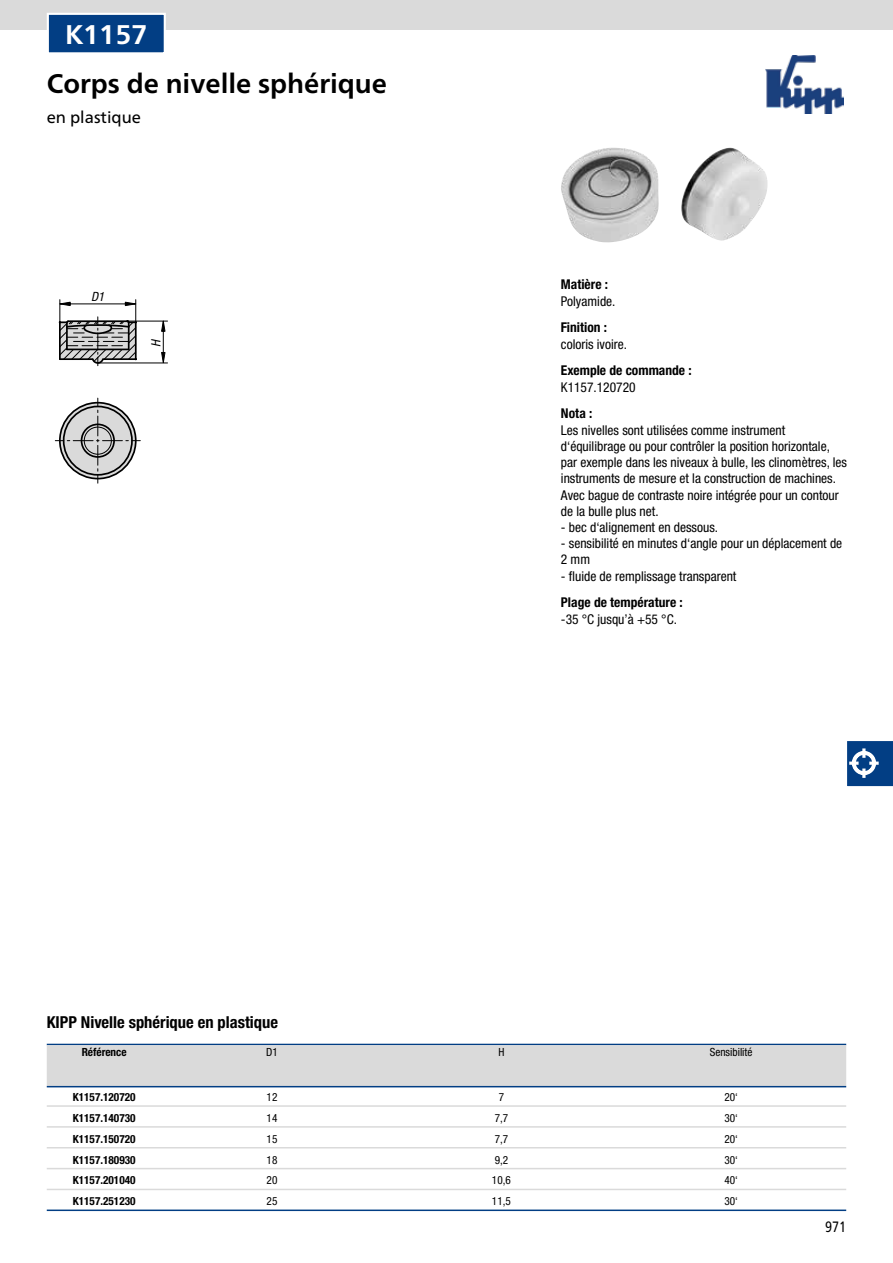
<style>
.page{position:relative;width:893px;height:1263px;background:#fff}
.page>*{position:absolute;margin:0;border:0;box-sizing:border-box;transform-origin:0 0}
.t1{font:700 27px "Frutiger Neue LTW1 G";color:#000}
.t2{font:700 27px "Frutiger Neue LTW1 G";color:#fff}
.t3{font:700 condensed 16.5px "Helvetica Neue LTW1 G";color:#000}
.t4{font:16.5px "Frutiger Neue LTW1 G";color:#000}
.t5{font:15px "Frutiger Neue LTW1 G";color:#000;scale:.81 1}
.t6{font:condensed 13.5px/16.2px "Helvetica Neue LTW1 G";color:#000}
.t7{font:700 condensed 13.5px "Helvetica Neue LTW1 G";color:#000}
.t8{font:italic condensed 12.75px "Helvetica Neue LTW1 G";color:#000}
.t9{font:700 condensed 11.25px "Helvetica Neue LTW1 G";color:#000}
.t10{font:condensed 11.25px "Helvetica Neue LTW1 G";color:#000}
</style>
<div class="page">
<img style="left:765px;top:55px;width:79px;height:58px">
<div style="left:0;top:0;width:893px;height:30px;background:#dadada"></div>
<svg style="left:847px;top:741px;width:46px;height:46px;background:#2e5f99"></svg>
<img style="left:561px;top:148px;width:207px;height:95px">
<svg style="left:161px;top:320px;width:5px;height:12px"></svg>
<svg style="left:161px;top:352px;width:5px;height:12px"></svg>
<svg style="left:55px;top:398px;width:85px;height:85px"></svg>
<div style="left:84px;top:427px;width:28px;height:28px;border:1px solid #000;border-radius:50%"></div>
<div style="left:81px;top:423px;width:34px;height:35px;border:2px solid #000;border-radius:50%"></div>
<div style="left:63px;top:406px;width:70px;height:70px;border:2px solid #000;border-radius:50%"></div>
<div style="left:59px;top:402px;width:78px;height:77px;border:2px solid #000;border-radius:50%"></div>
<hr style="left:127px;top:321px;width:41px;height:1px;background:#000">
<hr style="left:98px;top:362px;width:70px;height:1px;background:#000">
<hr style="left:163px;top:321px;width:1px;height:38px;background:#000">
<svg style="left:58px;top:300px;width:83px;height:66px"></svg>
<div style="left:48px;top:14px;width:117px;height:39px;background:#023e84"></div>
<div style="left:47px;top:13px;width:119px;height:41px;border:2px solid #fff"></div>
<hr style="left:47px;top:1044px;width:799px;height:1px;background:#023e84">
<div style="left:47px;top:1045px;width:799px;height:41px;background:#dadada"></div>
<hr style="left:47px;top:1086px;width:799px;height:1px;background:#023e84">
<hr style="left:47px;top:1105px;width:799px;height:2px;background:#dadada">
<hr style="left:47px;top:1126px;width:799px;height:2px;background:#dadada">
<hr style="left:47px;top:1147px;width:799px;height:1px;background:#dadada">
<hr style="left:47px;top:1168px;width:799px;height:1px;background:#dadada">
<hr style="left:47px;top:1189px;width:799px;height:1px;background:#dadada">
<hr style="left:47px;top:1209px;width:799px;height:2px;background:#023e84">
<h1 class="t2" style="left:65px;top:18px;width:84px">K1157</h1>
<h1 class="t1" style="left:47px;top:67px;width:342px">Corps de nivelle sphérique</h1>
<p class="t4" style="left:47px;top:105px;width:96px">en plastique</p>
<p class="t8" style="left:91px;top:289px;width:15px">D1</p>
<p class="t8" style="left:149px;top:347px;width:9px;rotate:-90deg">H</p>
<p class="t7" style="left:561px;top:276px;width:49px">Matière :</p>
<p class="t6" style="left:561px;top:293px;width:56px">Polyamide.</p>
<p class="t7" style="left:561px;top:320px;width:48px">Finition :</p>
<p class="t6" style="left:561px;top:336px;width:68px">coloris ivoire.</p>
<p class="t7" style="left:561px;top:363px;width:132px">Exemple de commande :</p>
<p class="t6" style="left:561px;top:379px;width:76px">K1157.120720</p>
<p class="t7" style="left:561px;top:406px;width:33px">Nota :</p>
<p class="t6" style="left:561px;top:422px;width:287px">Les nivelles sont utilisées comme instrument d‘équilibrage ou pour contrôler la position horizontale, par exemple dans les niveaux à bulle, les clinomètres, les instruments de mesure et la construction de machines.<br>Avec bague de contraste noire intégrée pour un contour de la bulle plus net.</p>
<p class="t6" style="left:561px;top:519px;width:159px">- bec d‘alignement en dessous.</p>
<p class="t6" style="left:561px;top:535px;width:283px">- sensibilité en minutes d‘angle pour un déplacement de<br>2 mm</p>
<p class="t6" style="left:561px;top:568px;width:177px">- fluide de remplissage transparent</p>
<p class="t7" style="left:561px;top:594px;width:123px">Plage de température :</p>
<p class="t6" style="left:561px;top:611px;width:118px">-35 °C jusqu’à +55 °C.</p>
<p class="t3" style="left:47px;top:1012px;width:233px">KIPP Nivelle sphérique en plastique</p>
<p class="t9" style="left:82px;top:1045px;width:46px">Référence</p>
<p class="t10" style="left:266px;top:1045px;width:13px">D1</p>
<p class="t10" style="left:498px;top:1045px;width:8px">H</p>
<p class="t10" style="left:710px;top:1045px;width:44px">Sensibilité</p>
<p class="t9" style="left:73px;top:1090px;width:64px">K1157.120720</p>
<p class="t10" style="left:267px;top:1090px;width:12px">12</p>
<p class="t10" style="left:499px;top:1090px;width:7px">7</p>
<p class="t10" style="left:724px;top:1090px;width:15px">20‘</p>
<p class="t9" style="left:73px;top:1111px;width:64px">K1157.140730</p>
<p class="t10" style="left:267px;top:1111px;width:12px">14</p>
<p class="t10" style="left:495px;top:1111px;width:15px">7,7</p>
<p class="t10" style="left:724px;top:1111px;width:15px">30‘</p>
<p class="t9" style="left:73px;top:1132px;width:64px">K1157.150720</p>
<p class="t10" style="left:267px;top:1132px;width:12px">15</p>
<p class="t10" style="left:495px;top:1132px;width:15px">7,7</p>
<p class="t10" style="left:724px;top:1132px;width:15px">20‘</p>
<p class="t9" style="left:73px;top:1153px;width:64px">K1157.180930</p>
<p class="t10" style="left:267px;top:1153px;width:12px">18</p>
<p class="t10" style="left:495px;top:1153px;width:15px">9,2</p>
<p class="t10" style="left:724px;top:1153px;width:15px">30‘</p>
<p class="t9" style="left:73px;top:1174px;width:64px">K1157.201040</p>
<p class="t10" style="left:267px;top:1174px;width:12px">20</p>
<p class="t10" style="left:492px;top:1174px;width:20px">10,6</p>
<p class="t10" style="left:724px;top:1174px;width:15px">40‘</p>
<p class="t9" style="left:73px;top:1194px;width:64px">K1157.251230</p>
<p class="t10" style="left:267px;top:1195px;width:12px">25</p>
<p class="t10" style="left:492px;top:1195px;width:20px">11,5</p>
<p class="t10" style="left:724px;top:1195px;width:15px">30‘</p>
<p class="t5" style="left:825px;top:1215px;width:27px">971</p>
</div>
